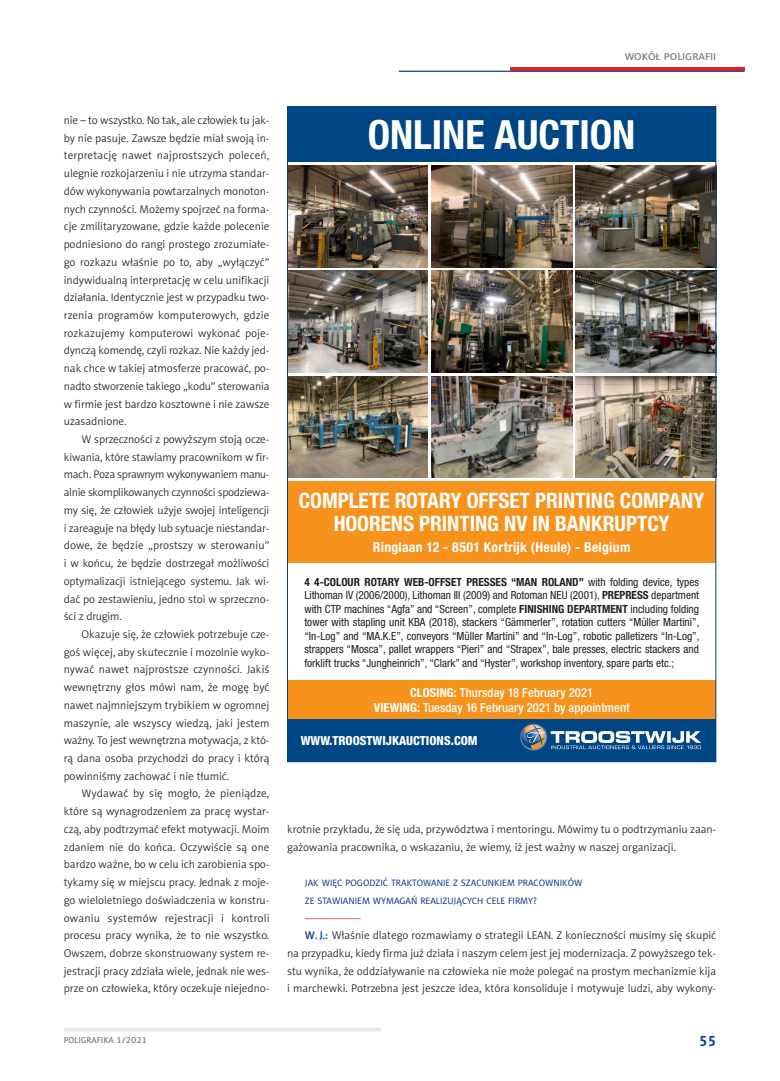
<style>
.page{position:relative;width:780px;height:1081px;background:#fff}
.page>*{position:absolute;margin:0;border:0;box-sizing:border-box;transform-origin:0 0}
.t1{font:700 condensed 40.25px "Helvetica Neue LT Std";color:#fff}
.t2{font:700 condensed 21.25px/22.5px "Helvetica Neue LT Std";color:#fff;text-align:center}
.t3{font:700 15px "Naomi Sans EFN";color:#094694}
.t4{font:700 condensed 13.75px "Helvetica Neue LT Std";letter-spacing:.02em;color:#fff}
.t5{font:500 condensed 12.5px/15px "Helvetica Neue LT Std";letter-spacing:.005em;color:#fff;text-align:center}
.t6{font:800 condensed 12.5px "Helvetica Neue LT Std";color:#fff}
.t7{font:11.25px/17.8px "Naomi Sans EFN Light";color:#231f20;text-align:justify}
.t8{font:condensed 11.25px/13.5px "Helvetica Neue LT Std";color:#231f20;text-align:justify}
.t9{font:11.25px "Naomi Sans EFN Light";color:#ee1d23}
.t10{font:10px "Naomi Sans EFN Medium";color:#808285;scale:1.09 1}
.t11{font:9.38px/17.8px "Naomi Sans EFN";color:#103b8a}
.t12{font:8.75px "Naomi Sans EFN Medium";color:#808285}
.s1{font-weight:700}
.s2{font-family:"Naomi Sans EFN Medium";color:#103b8a}
</style>
<div class="page">
<hr style="left:64px;top:1028px;width:317px;height:3px;background:#e7e8e9">
<svg style="left:510px;top:67px;width:234px;height:4px"></svg>
<hr style="left:399px;top:71px;width:345px;height:1px;background:#094694">
<div style="left:287px;top:481px;width:429px;height:82px;background:#f7931d"></div>
<div style="left:287px;top:718px;width:429px;height:44px;background:#004684"></div>
<div style="left:287px;top:106px;width:429px;height:56px;background:#004684"></div>
<div style="left:287px;top:680px;width:429px;height:38px;background:#f7931d"></div>
<svg style="left:519px;top:722px;width:28px;height:29px"></svg>
<svg style="left:519px;top:725px;width:182px;height:25px"></svg>
<img style="left:289px;top:166px;width:138px;height:101px">
<img style="left:431px;top:166px;width:141px;height:101px">
<img style="left:431px;top:271px;width:141px;height:102px">
<img style="left:431px;top:376px;width:141px;height:102px">
<img style="left:575px;top:166px;width:139px;height:101px">
<img style="left:575px;top:271px;width:139px;height:102px">
<img style="left:575px;top:376px;width:139px;height:102px">
<img style="left:289px;top:271px;width:138px;height:102px">
<img style="left:289px;top:376px;width:138px;height:102px">
<p class="t10" style="left:624px;top:53px;width:85px">WOKÓŁ POLIGRAFII</p>
<p class="t7" style="left:64px;top:112px;width:207px">nie – to wszystko. No tak, ale człowiek tu jak&shy;by nie pasuje. Zawsze będzie miał swoją in&shy;terpretację nawet najprostszych poleceń, ulegnie rozkojarzeniu i nie utrzyma standar&shy;dów wykonywania powtarzalnych monoton&shy;nych czynności. Możemy spojrzeć na forma&shy;cje zmilitaryzowane, gdzie każde polecenie podniesiono do rangi prostego zrozumiałe&shy;go rozkazu właśnie po to, aby „wyłączyć” indywidualną interpretację w celu unifikacji działania. Identycznie jest w przypadku two&shy;rzenia programów komputerowych, gdzie rozkazujemy komputerowi wykonać poje&shy;dynczą komendę, czyli rozkaz. Nie każdy jed&shy;nak chce w takiej atmosferze pracować, po&shy;nadto stworzenie takiego „kodu” sterowania w firmie jest bardzo kosztowne i nie zawsze uzasadnione.</p>
<p class="t7" style="left:64px;top:431px;width:207px;text-indent:18px">W sprzeczności z powyższym stoją ocze&shy;kiwania, które stawiamy pracownikom w fir&shy;mach. Poza sprawnym wykonywaniem manu&shy;alnie skomplikowanych czynności spodziewa&shy;my się, że człowiek użyje swojej inteligencji i zareaguje na błędy lub sytuacje niestandar&shy;dowe, że będzie „prostszy w sterowaniu” i w końcu, że będzie dostrzegał możliwości optymalizacji istniejącego systemu. Jak wi&shy;dać po zestawieniu, jedno stoi w sprzeczno&shy;ści z drugim.</p>
<p class="t7" style="left:64px;top:626px;width:207px;text-indent:18px">Okazuje się, że człowiek potrzebuje cze&shy;goś więcej, aby skutecznie i mozolnie wyko&shy;nywać nawet najprostsze czynności. Jakiś wewnętrzny głos mówi nam, że mogę być nawet najmniejszym trybikiem w ogromnej maszynie, ale wszyscy wiedzą, jaki jestem ważny. To jest wewnętrzna motywacja, z któ&shy;rą dana osoba przychodzi do pracy i którą powinniśmy zachować i nie tłumić.</p>
<p class="t7" style="left:64px;top:786px;width:207px;text-indent:18px">Wydawać by się mogło, że pieniądze, które są wynagrodzeniem za pracę wystar&shy;czą, aby podtrzymać efekt motywacji. Moim zdaniem nie do końca. Oczywiście są one bardzo ważne, bo w celu ich zarobienia spo&shy;tykamy się w miejscu pracy. Jednak z moje&shy;go wieloletniego doświadczenia w konstru&shy;owaniu systemów rejestracji i kontroli procesu pracy wynika, że to nie wszystko.<br>Owszem, dobrze skonstruowany system re&shy;jestracji pracy zdziała wiele, jednak nie wes&shy;prze on człowieka, który oczekuje niejedno-</p>
<h1 class="t1" style="left:367px;top:120px;width:269px">ONLINE AUCTION</h1>
<h2 class="t2" style="left:299px;top:491px;width:407px">COMPLETE ROTARY OFFSET PRINTING COMPANY<br>HOORENS PRINTING NV IN BANKRUPTCY</h2>
<p class="t4" style="left:373px;top:542px;width:259px">Ringlaan 12 - 8501 Kortrijk (Heule) - Belgium</p>
<p class="t8" style="left:304px;top:576px;width:396px"><span class="s1">4 4-COLOUR ROTARY WEB-OFFSET PRESSES “MAN ROLAND”</span> with folding device, types Lithoman IV (2006/2000), Lithoman III (2009) and Rotoman NEU (2001), <span class="s1">PREPRESS</span> department with CTP machines “Agfa” and “Screen”, complete <span class="s1">FINISHING DEPARTMENT</span> including folding tower with stapling unit KBA (2018), stackers “Gämmerler”, rotation cutters “Müller Martini”, “In-Log” and “MA.K.E”, conveyors “Müller Martini” and “In-Log”, robotic palletizers “In-Log”, strappers “Mosca”, pallet wrappers “Pieri” and “Strapex”, bale presses, electric stackers and forklift trucks “Jungheinrich”, “Clark” and “Hyster”, workshop inventory, spare parts etc.;</p>
<p class="t5" style="left:373px;top:686px;width:257px"><span class="s1">CLOSING:</span> Thursday 18 February 2021<br><span class="s1">VIEWING:</span> Tuesday 16 February 2021 by appointment</p>
<p class="t6" style="left:301px;top:736px;width:178px">WWW.TROOSTWIJKAUCTIONS.COM</p>
<p class="t7" style="left:287px;top:821px;width:430px">krotnie przykładu, że się uda, przywództwa i mentoringu. Mówimy tu o podtrzymaniu zaan&shy;gażowania pracownika, o wskazaniu, że wiemy, iż jest ważny w naszej organizacji.</p>
<p class="t11" style="left:305px;top:875px;width:279px">JAK WIĘC POGODZIĆ TRAKTOWANIE Z SZACUNKIEM PRACOWNIKÓW<br>ZE STAWIANIEM WYMAGAŃ REALIZUJĄCYCH CELE FIRMY?</p>
<p class="t9" style="left:305px;top:913px;width:57px">––––––––––</p>
<p class="t7" style="left:305px;top:927px;width:413px"><span class="s2">W.J.:</span> Właśnie dlatego rozmawiamy o strategii LEAN. Z konieczności musimy się skupić</p>
<p class="t7" style="left:287px;top:945px;width:430px">na przypadku, kiedy firma już działa i naszym celem jest jej modernizacja. Z powyższego tek-</p>
<p class="t7" style="left:287px;top:963px;width:430px">stu wynika, że oddziaływanie na człowieka nie może polegać na prostym mechanizmie kija</p>
<p class="t7" style="left:287px;top:980px;width:430px">i marchewki. Potrzebna jest jeszcze idea, która konsoliduje i motywuje ludzi, aby wykony-</p>
<p class="t12" style="left:64px;top:1037px;width:85px">POLIGRAFIKA 1/2021</p>
<h3 class="t3" style="left:699px;top:1034px;width:18px">55</h3>
</div>
